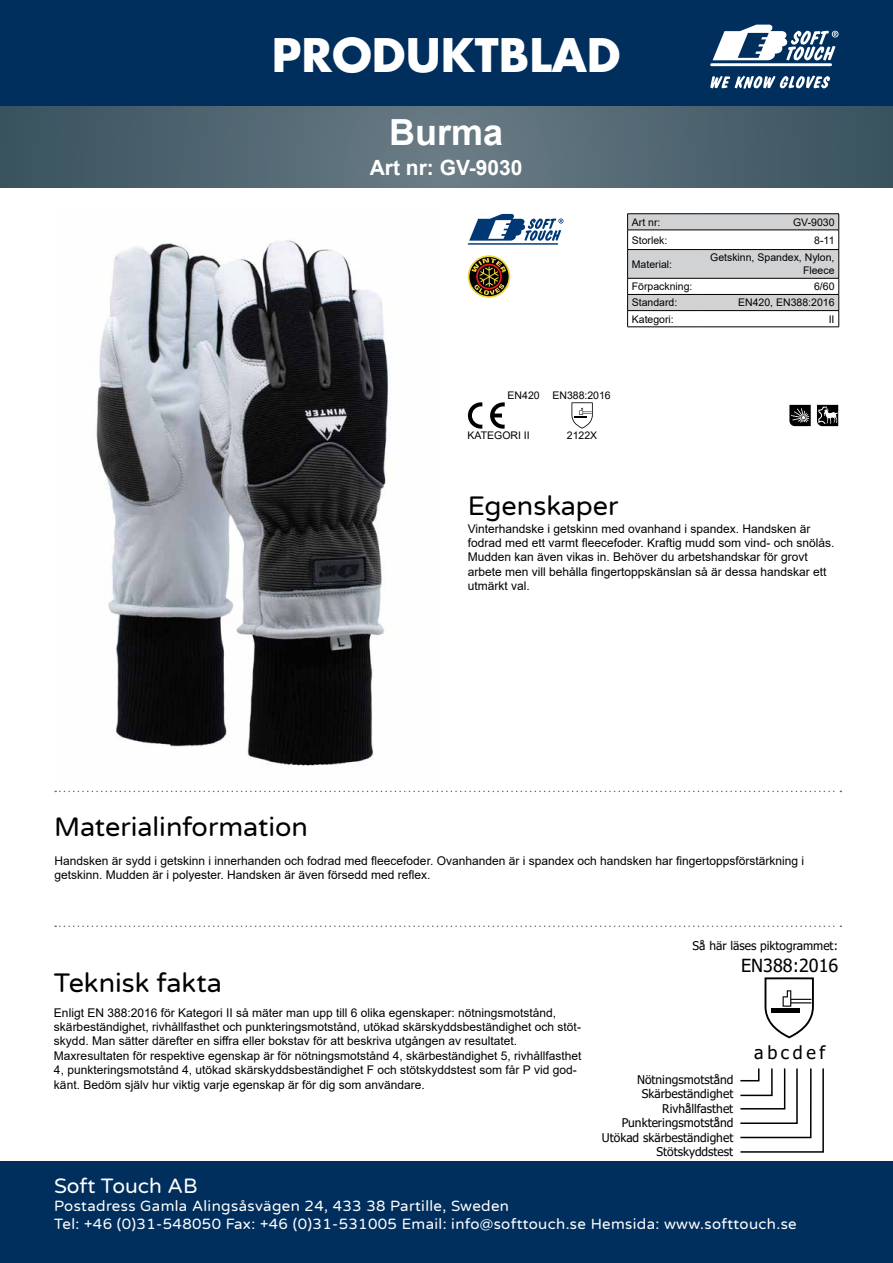
<style>
.page{position:relative;width:893px;height:1263px;background:#fff}
.page>*{position:absolute;margin:0;border:0;box-sizing:border-box;transform-origin:0 0}
.t1{font:700 45px "Futura Std";color:#fff}
.t2{font:700 36px "Arial";color:#fff}
.t3{font:27px "Varela Round";color:#000}
.t4{font:700 21px "Arial";color:#fff}
.t5{font:21px "Varela Round";color:#fff}
.t6{font:18px "Tahoma";color:#000}
.t7{font:15px/18px "Varela Round";letter-spacing:.025em;color:#fff}
.t8{font:12px/14.4px "Arial";color:#000}
.t9{font:12px/14.4px "Tahoma";color:#000;text-align:right}
.t10{font:10.5px/12.6px "Arial";color:#000;text-align:right}
</style>
<div class="page">
<div style="left:0;top:0;width:893px;height:106px;background:#002f5d"></div>
<div style="left:0;top:1161px;width:893px;height:102px;background:#002f5d"></div>
<img style="left:0;top:106px;width:893px;height:81px">
<svg style="left:710px;top:25px;width:128px;height:42px"></svg>
<svg style="left:710px;top:76px;width:120px;height:13px"></svg>
<svg style="left:55px;top:791px;width:786px;height:1px"></svg>
<svg style="left:55px;top:925px;width:786px;height:2px"></svg>
<svg style="left:764px;top:977px;width:50px;height:61px"></svg>
<svg style="left:740px;top:1068px;width:84px;height:85px"></svg>
<img style="left:96px;top:240px;width:293px;height:526px">
<hr style="left:468px;top:243px;width:89px;height:2px;background:#003875">
<svg style="left:469px;top:214px;width:94px;height:27px"></svg>
<svg style="left:468px;top:255px;width:42px;height:43px"></svg>
<svg style="left:469px;top:257px;width:40px;height:39px"></svg>
<svg style="left:471px;top:258px;width:35px;height:37px"></svg>
<svg style="left:789px;top:405px;width:22px;height:21px"></svg>
<svg style="left:490px;top:402px;width:15px;height:27px"></svg>
<svg style="left:468px;top:402px;width:14px;height:27px"></svg>
<svg style="left:817px;top:405px;width:21px;height:21px"></svg>
<hr style="left:627px;top:213px;width:71px;height:1px;background:#000">
<hr style="left:698px;top:213px;width:141px;height:1px;background:#000">
<svg style="left:627px;top:214px;width:212px;height:113px"></svg>
<hr style="left:627px;top:327px;width:71px;height:1px;background:#000">
<hr style="left:698px;top:327px;width:141px;height:1px;background:#000">
<svg style="left:571px;top:402px;width:22px;height:27px"></svg>
<h1 class="t1" style="left:272px;top:25px;width:350px">PRODUKTBLAD</h1>
<h2 class="t2" style="left:389px;top:107px;width:116px">Burma</h2>
<h3 class="t4" style="left:370px;top:153px;width:154px">Art nr: GV-9030</h3>
<p class="t10" style="left:632px;top:216px;width:30px">Art nr:</p>
<p class="t10" style="left:793px;top:216px;width:43px">GV-9030</p>
<p class="t10" style="left:632px;top:233px;width:37px">Storlek:</p>
<p class="t10" style="left:814px;top:233px;width:22px">8-11</p>
<p class="t10" style="left:632px;top:258px;width:42px">Material:</p>
<p class="t10" style="left:710px;top:251px;width:126px">Getskinn, Spandex, Nylon,<br>Fleece</p>
<p class="t10" style="left:632px;top:280px;width:62px">Förpackning:</p>
<p class="t10" style="left:814px;top:280px;width:22px">6/60</p>
<p class="t10" style="left:632px;top:296px;width:47px">Standard:</p>
<p class="t10" style="left:738px;top:296px;width:98px">EN420, EN388:2016</p>
<p class="t10" style="left:632px;top:312px;width:44px">Kategori:</p>
<p class="t10" style="left:829px;top:312px;width:7px">II</p>
<p class="t10" style="left:508px;top:389px;width:34px">EN420</p>
<p class="t10" style="left:468px;top:429px;width:64px">KATEGORI II</p>
<p class="t10" style="left:552px;top:388px;width:60px">EN388:2016</p>
<p class="t10" style="left:567px;top:429px;width:32px">2122X</p>
<h3 class="t3" style="left:54px;top:808px;width:255px">Materialinformation</h3>
<h3 class="t3" style="left:468px;top:487px;width:152px">Egenskaper</h3>
<p class="t8" style="left:468px;top:521px;width:368px">Vinterhandske i getskinn med ovanhand i spandex. Handsken är fodrad med ett varmt fleecefoder. Kraftig mudd som vind- och snölås.<br>Mudden kan även vikas in. Behöver du arbetshandskar för grovt arbete men vill behålla fingertoppskänslan så är dessa handskar ett utmärkt val.</p>
<p class="t8" style="left:54px;top:853px;width:751px">Handsken är sydd i getskinn i innerhanden och fodrad med fleecefoder. Ovanhanden är i spandex och handsken har fingertoppsförstärkning i getskinn. Mudden är i polyester. Handsken är även försedd med reflex.</p>
<h3 class="t3" style="left:54px;top:964px;width:169px">Teknisk fakta</h3>
<p class="t8" style="left:54px;top:1005px;width:529px">Enligt EN 388:2016 för Kategori II så mäter man upp till 6 olika egenskaper: nötningsmotstånd, skärbeständighet, rivhållfasthet och punkteringsmotstånd, utökad skärskyddsbeständighet och stöt&shy;skydd. Man sätter därefter en siffra eller bokstav för att beskriva utgången av resultatet.<br>Maxresultaten för respektive egenskap är för nötningsmotstånd 4, skärbeständighet 5, rivhållfasthet 4, punkteringsmotstånd 4, utökad skärskyddsbeständighet F och stötskyddstest som får P vid god&shy;känt. Bedöm själv hur viktig varje egenskap är för dig som användare.</p>
<p class="t9" style="left:693px;top:939px;width:147px">Så här läses piktogrammet:</p>
<h3 class="t6" style="left:741px;top:953px;width:99px">EN388:2016</h3>
<p class="t9" style="left:602px;top:1073px;width:133px">Nötningsmotstånd<br>Skärbeständighet<br>Rivhållfasthet<br>Punkteringsmotstånd<br>Utökad skärbeständighet<br>Stötskyddstest</p>
<h3 class="t6" style="left:754px;top:1040px;width:72px">abcdef</h3>
<h3 class="t5" style="left:54px;top:1171px;width:145px">Soft Touch AB</h3>
<p class="t7" style="left:54px;top:1196px;width:744px">Postadress Gamla Alingsåsvägen 24, 433 38 Partille, Sweden<br>Tel: +46 (0)31-548050 Fax: +46 (0)31-531005 Email: info@softtouch.se Hemsida: www.softtouch.se</p>
</div>
